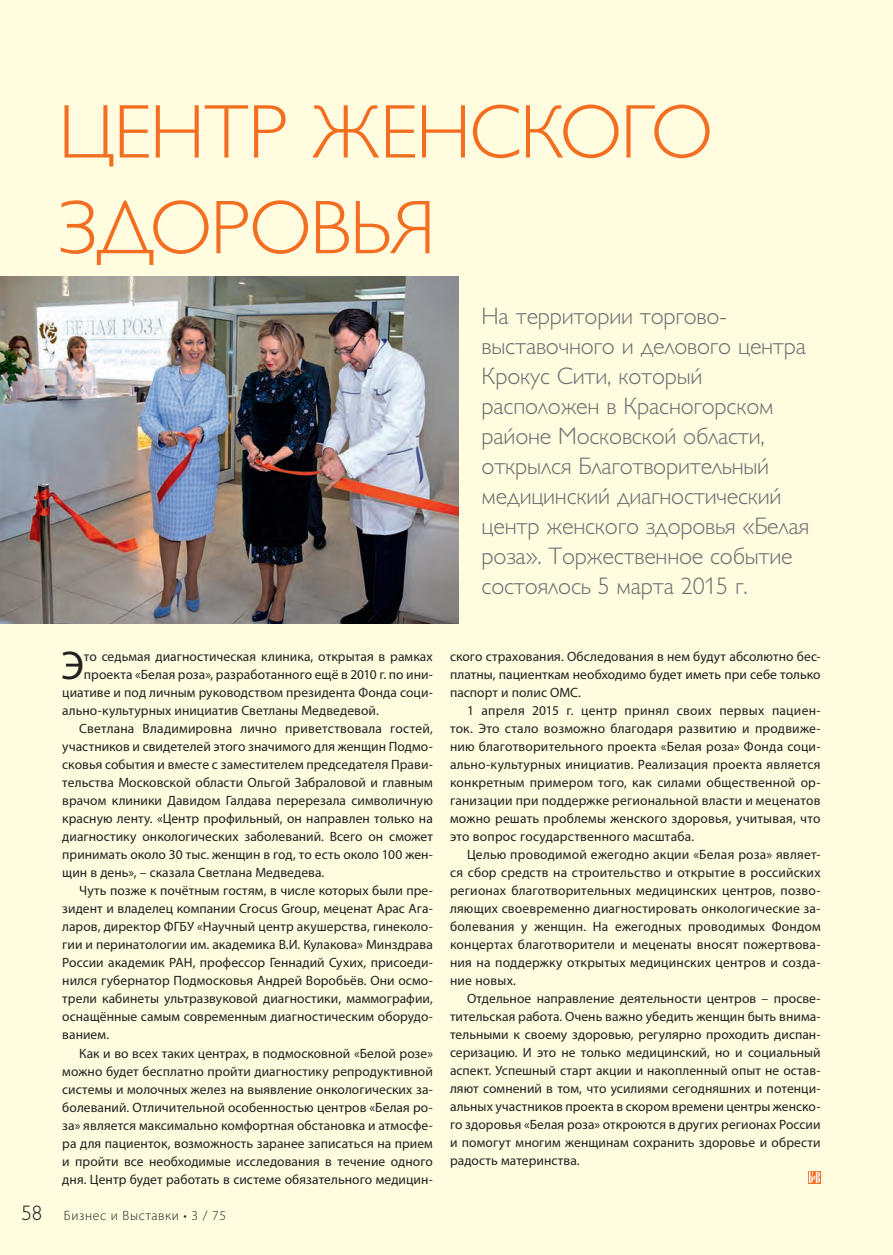
<style>
.page{position:relative;width:893px;height:1255px;background:#fff}
.page>*{position:absolute;margin:0;border:0;box-sizing:border-box;transform-origin:0 0}
.t1{font:76.5px "Gill Sans Light C";letter-spacing:-.01em;color:#f36e21}
.t2{font:40.2px "Myriad Pro";color:#231f20}
.t3{font:24px/30px "Gill Sans Light C";letter-spacing:-.01em;color:#6c6d70}
.t4{font:13.5px "Myriad Pro";letter-spacing:.01em;color:#231f20}
.t5{font:300 13.5px "Myriad Pro";letter-spacing:.05em;color:#231f20}
.s1{font-family:"Gill Sans Light C";font-weight:400;font-size:21px}
</style>
<div class="page">
<div style="left:0;top:0;width:893px;height:1254px;background:#fffce0"></div>
<svg style="left:808px;top:1171px;width:13px;height:12px"></svg>
<svg style="left:808px;top:1171px;width:12px;height:11px"></svg>
<img style="left:0;top:276px;width:458px;height:347px">
<p class="t1" style="left:58px;top:88px;width:406px">Центр женск</p>
<p class="t1" style="left:559px;top:88px;width:156px">ого</p>
<p class="t1" style="left:59px;top:184px;width:368px">здоровья</p>
<p class="t3" style="left:482px;top:301px;width:329px">На территории торгово&shy;выставочного и делового центра<br>Крокус Сити, который расположен в Красногорском районе Московской области, открылся Благотворительный медицинский диагностический центр женского здоровья «Белая роза». Торжественное событие состоялось 5 марта 2015 г.</p>
<p class="t2" style="left:61px;top:641px;width:24px">Э</p>
<p class="t4" style="left:84px;top:648px;width:350px">то седьмая диагностическая клиника, открытая в рамках</p>
<p class="t4" style="left:84px;top:666px;width:351px">проекта «Белая роза», разработанного ещё в 2010 г. по ини-</p>
<p class="t4" style="left:62px;top:684px;width:372px">циативе и под личным руководством президента Фонда соци-</p>
<p class="t4" style="left:62px;top:702px;width:318px">ально-культурных инициатив Светланы Медведевой.</p>
<p class="t4" style="left:79px;top:720px;width:355px">Светлана Владимировна лично приветствовала гостей,</p>
<p class="t4" style="left:62px;top:738px;width:372px">участников и свидетелей этого значимого для женщин Подмо-</p>
<p class="t4" style="left:62px;top:756px;width:372px">сковья события и вместе с заместителем председателя Прави-</p>
<p class="t4" style="left:62px;top:774px;width:372px">тельства Московской области Ольгой Забраловой и главным</p>
<p class="t4" style="left:62px;top:792px;width:372px">врачом клиники Давидом Галдава перерезала символичную</p>
<p class="t4" style="left:62px;top:810px;width:372px">красную ленту. «Центр профильный, он направлен только на</p>
<p class="t4" style="left:62px;top:828px;width:372px">диагностику онкологических заболеваний. Всего он сможет</p>
<p class="t4" style="left:62px;top:846px;width:372px">принимать около 30 тыс. женщин в год, то есть около 100 жен-</p>
<p class="t4" style="left:62px;top:864px;width:264px">щин в день», – сказала Светлана Медведева.</p>
<p class="t4" style="left:79px;top:882px;width:355px">Чуть позже к почётным гостям, в числе которых были пре-</p>
<p class="t4" style="left:62px;top:900px;width:372px">зидент и владелец компании Crocus Group, меценат Aрас Ага-</p>
<p class="t4" style="left:62px;top:918px;width:372px">ларов, директор ФГБУ «Научный центр акушерства, гинеколо-</p>
<p class="t4" style="left:62px;top:936px;width:372px">гии и перинатологии им. академика В.И. Кулакова» Минздрава</p>
<p class="t4" style="left:62px;top:954px;width:372px">России академик РАН, профессор Геннадий Сухих, присоеди-</p>
<p class="t4" style="left:62px;top:972px;width:372px">нился губернатор Подмосковья Андрей Воробьёв. Они осмо-</p>
<p class="t4" style="left:62px;top:990px;width:372px">трели кабинеты ультразвуковой диагностики, маммографии,</p>
<p class="t4" style="left:62px;top:1008px;width:372px">оснащённые самым современным диагностическим оборудо-</p>
<p class="t4" style="left:62px;top:1026px;width:48px">ванием.</p>
<p class="t4" style="left:79px;top:1044px;width:355px">Как и во всех таких центрах, в подмосковной «Белой розе»</p>
<p class="t4" style="left:62px;top:1062px;width:372px">можно будет бесплатно пройти диагностику репродуктивной</p>
<p class="t4" style="left:62px;top:1080px;width:372px">системы и молочных желез на выявление онкологических за-</p>
<p class="t4" style="left:62px;top:1098px;width:372px">болеваний. Отличительной особенностью центров «Белая ро-</p>
<p class="t4" style="left:62px;top:1116px;width:372px">за» является максимально комфортная обстановка и атмосфе-</p>
<p class="t4" style="left:62px;top:1134px;width:372px">ра для пациенток, возможность заранее записаться на прием</p>
<p class="t4" style="left:62px;top:1152px;width:372px">и пройти все необходимые исследования в течение одного</p>
<p class="t4" style="left:62px;top:1170px;width:372px">дня. Центр будет работать в системе обязательного медицин-</p>
<p class="t5" style="left:21px;top:1206px;width:206px"><span class="s1">58</span> Бизнес и Выставки • 3 / 75</p>
<p class="t4" style="left:450px;top:648px;width:372px">ского страхования. Обследования в нем будут абсолютно бес-</p>
<p class="t4" style="left:450px;top:666px;width:372px">платны, пациенткам необходимо будет иметь при себе только</p>
<p class="t4" style="left:450px;top:684px;width:132px">паспорт и полис ОМС.</p>
<p class="t4" style="left:467px;top:702px;width:355px">1 апреля 2015 г. центр принял своих первых пациен-</p>
<p class="t4" style="left:450px;top:720px;width:372px">ток. Это стало возможно благодаря развитию и продвиже-</p>
<p class="t4" style="left:450px;top:738px;width:372px">нию благотворительного проекта «Белая роза» Фонда соци-</p>
<p class="t4" style="left:450px;top:756px;width:372px">ально-культурных инициатив. Реализация проекта является</p>
<p class="t4" style="left:450px;top:774px;width:372px">конкретным примером того, как силами общественной ор-</p>
<p class="t4" style="left:450px;top:792px;width:372px">ганизации при поддержке региональной власти и меценатов</p>
<p class="t4" style="left:450px;top:810px;width:372px">можно решать проблемы женского здоровья, учитывая, что</p>
<p class="t4" style="left:450px;top:828px;width:246px">это вопрос государственного масштаба.</p>
<p class="t4" style="left:467px;top:846px;width:355px">Целью проводимой ежегодно акции «Белая роза» являет-</p>
<p class="t4" style="left:450px;top:864px;width:372px">ся сбор средств на строительство и открытие в российских</p>
<p class="t4" style="left:450px;top:882px;width:372px">регионах благотворительных медицинских центров, позво-</p>
<p class="t4" style="left:450px;top:900px;width:372px">ляющих своевременно диагностировать онкологические за-</p>
<p class="t4" style="left:450px;top:918px;width:372px">болевания у женщин. На ежегодных проводимых Фондом</p>
<p class="t4" style="left:450px;top:936px;width:372px">концертах благотворители и меценаты вносят пожертвова-</p>
<p class="t4" style="left:450px;top:954px;width:372px">ния на поддержку открытых медицинских центров и созда-</p>
<p class="t4" style="left:450px;top:972px;width:68px">ние новых.</p>
<p class="t4" style="left:467px;top:990px;width:355px">Отдельное направление деятельности центров – просве-</p>
<p class="t4" style="left:450px;top:1008px;width:372px">тительская работа. Очень важно убедить женщин быть внима-</p>
<p class="t4" style="left:450px;top:1026px;width:372px">тельными к своему здоровью, регулярно проходить диспан-</p>
<p class="t4" style="left:450px;top:1044px;width:372px">серизацию. И это не только медицинский, но и социальный</p>
<p class="t4" style="left:450px;top:1062px;width:372px">аспект. Успешный старт акции и накопленный опыт не остав-</p>
<p class="t4" style="left:450px;top:1080px;width:372px">ляют сомнений в том, что усилиями сегодняшних и потенци-</p>
<p class="t4" style="left:450px;top:1098px;width:372px">альных участников проекта в скором времени центры женско-</p>
<p class="t4" style="left:450px;top:1116px;width:372px">го здоровья «Белая роза» откроются в других регионах России</p>
<p class="t4" style="left:450px;top:1134px;width:372px">и помогут многим женщинам сохранить здоровье и обрести</p>
<p class="t4" style="left:450px;top:1152px;width:131px">радость материнства.</p>
</div>
